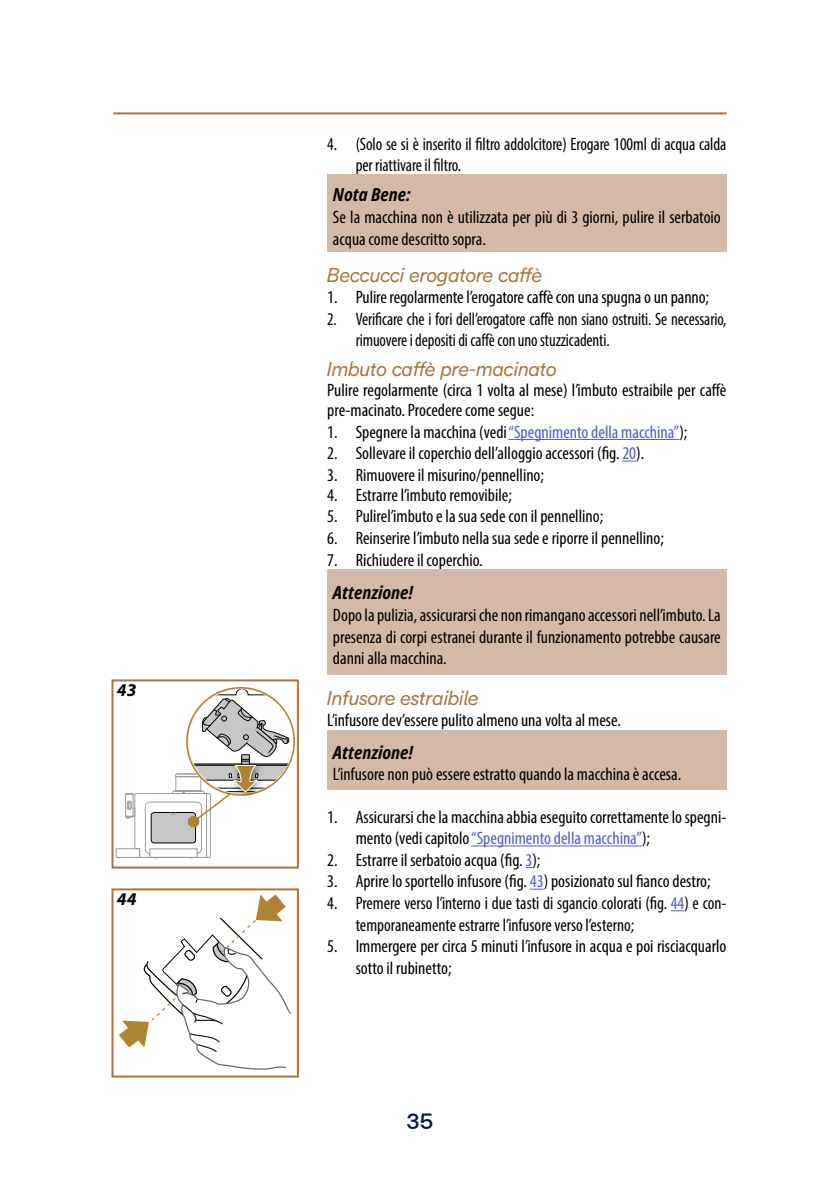
<style>
.page{position:relative;width:840px;height:1191px;background:#fff}
.page>*{position:absolute;margin:0;border:0;box-sizing:border-box;transform-origin:0 0}
.t1{font:500 22px "De Longhi Sans";color:#02183e}
.t2{font:italic 20px "De Longhi Sans";color:#aa743a}
.t3{font:condensed 18px/21.6px "Myriad Pro";color:#000}
.t4{font:condensed 18px/21.6px "Myriad Pro";color:#000;scale:.93 1}
.t5{font:condensed 18px/21.6px "Myriad Pro";color:#000;scale:.95 1}
.t6{font:italic 700 condensed 18px "Noto Sans";color:#000}
.t7{font:italic 700 18px "Myriad Pro";color:#000}
.s1{color:#4f5cd6}
</style>
<div class="page">
<hr style="left:113px;top:112px;width:613px;height:2px;background:#aa743a">
<hr style="left:508px;top:439px;width:171px;height:1px;background:#4f5cd6">
<svg style="left:622px;top:460px;width:13px;height:1px"></svg>
<hr style="left:471px;top:845px;width:170px;height:1px;background:#4f5cd6">
<svg style="left:529px;top:888px;width:14px;height:1px"></svg>
<svg style="left:670px;top:910px;width:14px;height:1px"></svg>
<div style="left:327px;top:175px;width:399px;height:77px;background:#d4b9a6"></div>
<div style="left:327px;top:569px;width:399px;height:106px;background:#d4b9a6"></div>
<div style="left:327px;top:730px;width:399px;height:59px;background:#d4b9a6"></div>
<svg style="left:115px;top:689px;width:178px;height:169px"></svg>
<div style="left:111px;top:679px;width:188px;height:189px;border:2px solid #aa743a"></div>
<svg style="left:119px;top:894px;width:172px;height:176px"></svg>
<div style="left:111px;top:888px;width:188px;height:189px;border:2px solid #aa743a"></div>
<p class="t7" style="left:117px;top:678px;width:21px">43</p>
<p class="t7" style="left:117px;top:887px;width:21px">44</p>
<p class="t5" style="left:355px;top:133px;width:391px;text-indent:-28px">4. (Solo se si è inserito il filtro addolcitore) Erogare 100ml di acqua calda per riattivare il filtro.</p>
<p class="t6" style="left:333px;top:182px;width:79px">Nota Bene:</p>
<p class="t3" style="left:333px;top:206px;width:389px">Se la macchina non è utilizzata per più di 3 giorni, pulire il serbatoio acqua come descritto sopra.</p>
<p class="t2" style="left:327px;top:262px;width:216px">Beccucci erogatore caffè</p>
<p class="t3" style="left:327px;top:286px;width:383px">1. Pulire regolarmente l’erogatore caffè con una spugna o un panno;</p>
<p class="t4" style="left:355px;top:308px;width:400px;text-indent:-28px">2. Verificare che i fori dell’erogatore caffè non siano ostruiti. Se necessario, rimuovere i depositi di caffè con uno stuzzicadenti.</p>
<p class="t2" style="left:327px;top:357px;width:231px">Imbuto caffè pre-macinato</p>
<p class="t3" style="left:327px;top:380px;width:400px;line-height:20px">Pulire regolarmente (circa 1 volta al mese) l’imbuto estraibile per caffè pre-macinato. Procedere come segue:</p>
<p class="t3" style="left:327px;top:421px;width:361px">1. Spegnere la macchina (vedi <span class="s1">“Spegnimento della macchina”</span>);</p>
<p class="t3" style="left:327px;top:442px;width:318px">2. Sollevare il coperchio dell’alloggio accessori (fig. <span class="s1">20</span>).</p>
<p class="t3" style="left:327px;top:464px;width:218px">3. Rimuovere il misurino/pennellino;</p>
<p class="t3" style="left:327px;top:484px;width:186px">4. Estrarre l’imbuto removibile;</p>
<p class="t3" style="left:327px;top:505px;width:277px">5. Pulirel’imbuto e la sua sede con il pennellino;</p>
<p class="t3" style="left:327px;top:527px;width:338px">6. Reinserire l’imbuto nella sua sede e riporre il pennellino;</p>
<p class="t3" style="left:327px;top:549px;width:157px">7. Richiudere il coperchio.</p>
<p class="t6" style="left:333px;top:580px;width:82px">Attenzione!</p>
<p class="t3" style="left:333px;top:604px;width:389px;text-align:justify">Dopo la pulizia, assicurarsi che non rimangano accessori nell’imbuto. La presenza di corpi estranei durante il funzionamento potrebbe causare danni alla macchina.</p>
<p class="t2" style="left:327px;top:685px;width:153px">Infusore estraibile</p>
<p class="t3" style="left:327px;top:709px;width:295px">L’infusore dev’essere pulito almeno una volta al mese.</p>
<p class="t6" style="left:333px;top:739px;width:82px">Attenzione!</p>
<p class="t3" style="left:333px;top:763px;width:349px">L’infusore non può essere estratto quando la macchina è accesa.</p>
<p class="t3" style="left:355px;top:805px;width:372px;text-indent:-28px">1. Assicurarsi che la macchina abbia eseguito correttamente lo spegni&shy;mento (vedi capitolo <span class="s1">“Spegnimento della macchina”</span>);</p>
<p class="t3" style="left:327px;top:848px;width:214px">2. Estrarre il serbatoio acqua (fig. <span class="s1">3</span>);</p>
<p class="t3" style="left:327px;top:870px;width:384px">3. Aprire lo sportello infusore (fig. <span class="s1">43</span>) posizionato sul fianco destro;</p>
<p class="t3" style="left:355px;top:892px;width:372px;text-indent:-28px">4. Premere verso l’interno i due tasti di sgancio colorati (fig. <span class="s1">44</span>) e con&shy;temporaneamente estrarre l’infusore verso l’esterno;</p>
<p class="t3" style="left:355px;top:935px;width:372px;text-indent:-28px">5. Immergere per circa 5 minuti l’infusore in acqua e poi risciacquarlo sotto il rubinetto;</p>
<p class="t1" style="left:406px;top:1108px;width:28px">35</p>
</div>
